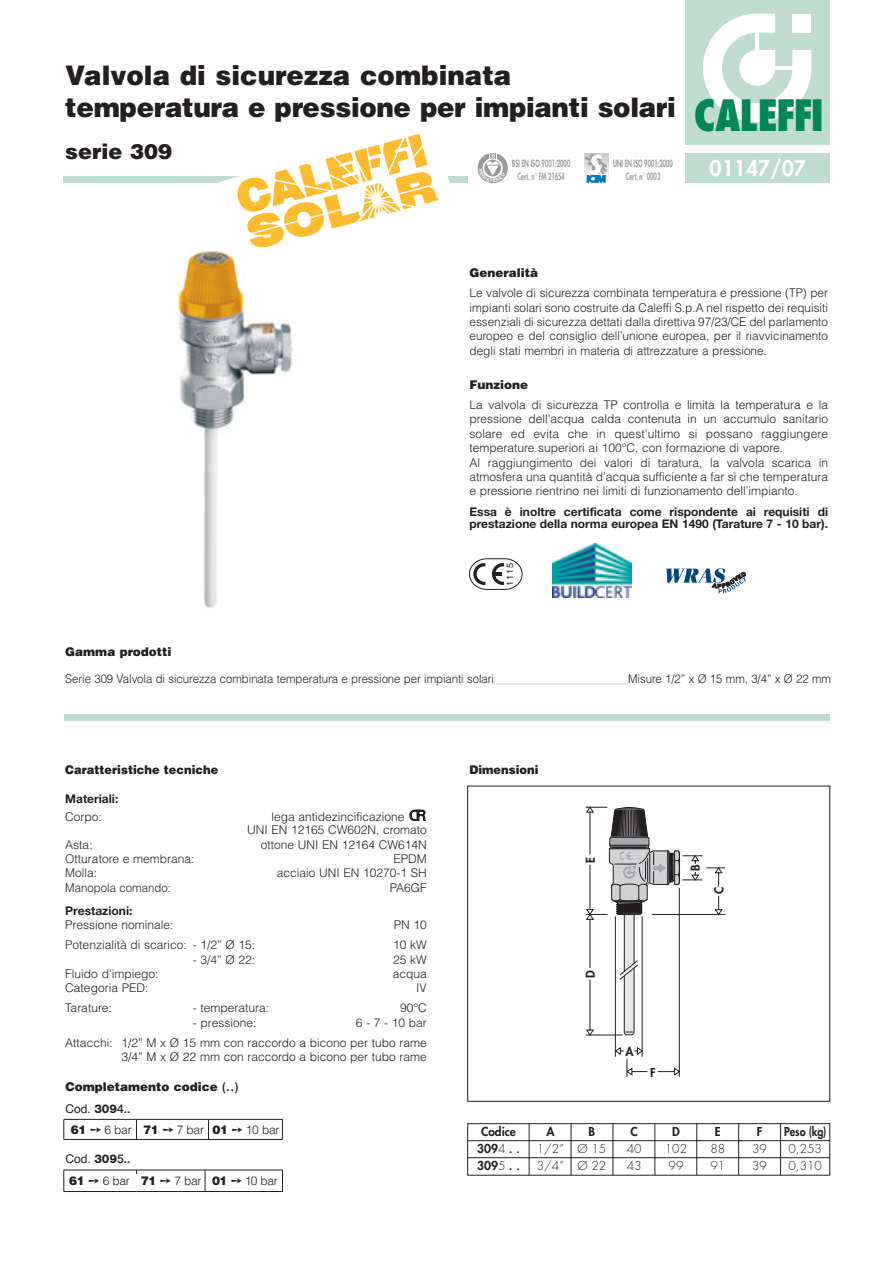
<style>
.page{position:relative;width:893px;height:1263px;background:#fff}
.page>*{position:absolute;margin:0;border:0;box-sizing:border-box;transform-origin:0 0}
.t1{font:800 condensed 42px "Futura";letter-spacing:-.035em;color:#008657}
.t2{font:900 27px/32.4px "Helvetica";letter-spacing:-.015em;color:#231f20}
.t3{font:800 21px "Futura";color:#fff}
.t4{font:900 21px "Helvetica";color:#231f20}
.t5{font:300 12px/14.4px "Helvetica";color:#231f20;text-align:justify}
.t6{font:700 12px/12px "Helvetica Neue";color:#231f20}
.t7{font:300 12px "Helvetica";color:#231f20;scale:.95 1}
.t8{font:900 12px/21.5px "Helvetica";color:#231f20}
.t9{font:300 12px "Helvetica";letter-spacing:-.02em;color:#231f20}
.t10{font:300 12px/17px "Futura";color:#231f20}
.t11{font:900 12px "Helvetica";color:#231f20;scale:.95 1}
.t12{font:800 12px/17px "Futura";color:#231f20;text-align:center}
.t13{font:12px "Helvetica";color:#231f20}
.t14{font:800 12px "Futura";color:#231f20;scale:.9 1}
.t15{font:800 9.75px/12.8px "Futura";color:#999b9d;text-align:center;scale:.6 1}
.t16{font:9.3px "Helvetica";color:#231f20}
.s1{font-family:"Helvetica Neue";font-weight:500}
.s2{font-weight:400}
.s3{font-family:"Helvetica Neue";font-weight:800}
.s4{font-weight:900}
.s5{font-weight:300}
.s6{font-family:"VAG Rounded";font-weight:700}
</style>
<div class="page">
<div style="left:685px;top:153px;width:144px;height:30px;background:#c0dcd0"></div>
<div style="left:64px;top:714px;width:765px;height:7px;background:#c0dcd0"></div>
<hr style="left:496px;top:684px;width:131px;height:1px;background:#d1d2d4">
<div style="left:685px;top:0;width:144px;height:145px;background:#c0dcd0"></div>
<svg style="left:703px;top:14px;width:108px;height:108px"></svg>
<hr style="left:755px;top:32px;width:4px;height:18px;background:#fff">
<hr style="left:774px;top:66px;width:18px;height:4px;background:#fff">
<img style="left:176px;top:249px;width:117px;height:359px">
<svg style="left:467px;top:786px;width:363px;height:390px"></svg>
<hr style="left:738px;top:1124px;width:1px;height:51px;background:#231f20">
<hr style="left:696px;top:1124px;width:1px;height:51px;background:#231f20">
<hr style="left:654px;top:1124px;width:1px;height:51px;background:#231f20">
<hr style="left:612px;top:1124px;width:1px;height:51px;background:#231f20">
<hr style="left:570px;top:1124px;width:1px;height:51px;background:#231f20">
<hr style="left:529px;top:1124px;width:1px;height:51px;background:#231f20">
<hr style="left:467px;top:1140px;width:362px;height:1px;background:#231f20">
<hr style="left:467px;top:1157px;width:362px;height:1px;background:#231f20">
<svg style="left:585px;top:807px;width:140px;height:270px"></svg>
<svg style="left:410px;top:810px;width:15px;height:11px"></svg>
<svg style="left:468px;top:558px;width:55px;height:32px"></svg>
<img style="left:552px;top:543px;width:79px;height:55px">
<svg style="left:665px;top:568px;width:81px;height:25px"></svg>
<svg style="left:64px;top:1120px;width:1px;height:19px"></svg>
<svg style="left:136px;top:1120px;width:1px;height:19px"></svg>
<svg style="left:208px;top:1120px;width:1px;height:19px"></svg>
<svg style="left:282px;top:1119px;width:1px;height:21px"></svg>
<svg style="left:282px;top:1170px;width:1px;height:22px"></svg>
<hr style="left:64px;top:1119px;width:218px;height:1px;background:#231f20">
<hr style="left:64px;top:1139px;width:218px;height:1px;background:#231f20">
<svg style="left:64px;top:1171px;width:1px;height:20px"></svg>
<hr style="left:64px;top:1191px;width:72px;height:1px;background:#231f20">
<hr style="left:64px;top:1170px;width:218px;height:1px;background:#231f20">
<hr style="left:137px;top:1191px;width:145px;height:1px;background:#231f20">
<div style="left:64px;top:176px;width:404px;height:7px;background:#c0dcd0"></div>
<div style="left:477px;top:153px;width:31px;height:30px;background:#999b9d;border-radius:50%"></div>
<svg style="left:584px;top:153px;width:24px;height:30px"></svg>
<svg style="left:586px;top:154px;width:20px;height:28px"></svg>
<svg style="left:205px;top:1170px;width:1px;height:21px"></svg>
<svg style="left:219px;top:133px;width:231px;height:138px"></svg>
<svg style="left:478px;top:153px;width:27px;height:29px"></svg>
<h2 class="t2" style="left:65px;top:61px;width:612px">Valvola di sicurezza combinata temperatura e pressione per impianti solari</h2>
<h3 class="t4" style="left:65px;top:144px;width:108px">serie 309</h3>
<p class="t15" style="left:512px;top:158px;width:98px">BSI EN ISO 9001:2000<br>Cert. n FM 21654</p>
<p class="t15" style="left:613px;top:158px;width:101px">UNI EN ISO 9001:2000<br>Cert. n 0003</p>
<h1 class="t1" style="left:693px;top:98px;width:132px">CALEFFI</h1>
<h3 class="t3" style="left:709px;top:158px;width:98px">01147/07</h3>
<p class="t8" style="left:469px;top:263px;width:70px">Generalità</p>
<p class="t5" style="left:469px;top:287px;width:360px">Le valvole di sicurezza combinata temperatura e pressione (TP) per impianti solari sono costruite da Caleffi S.p.A nel rispetto dei requisiti essenziali di sicurezza dettati dalla direttiva 97/23/CE del parlamento europeo e del consiglio dell’unione europea, per il riavvicinamento degli stati membri in materia di attrezzature a pressione.</p>
<p class="t8" style="left:469px;top:375px;width:60px">Funzione</p>
<p class="t5" style="left:469px;top:399px;width:360px;text-align:left">La valvola di sicurezza TP controlla e limita la temperatura e la pressione dell’acqua calda contenuta in un accumulo sanitario solare ed evita che in quest’ultimo si possano raggiungere temperature superiori ai 100°C, con formazione di vapore.<br>Al raggiungimento dei valori di taratura, la valvola scarica in atmosfera una quantità d’acqua sufficiente a far sì che temperatura e pressione rientrino nei limiti di funzionamento dell’impianto.</p>
<p class="t6" style="left:469px;top:507px;width:360px">Essa è inoltre certificata come rispondente ai requisiti di prestazione della norma europea EN 1490 (Tarature 7 - 10 bar).</p>
<p class="t16" style="left:506px;top:586px;width:25px;rotate:-90deg">1115</p>
<p class="t8" style="left:65px;top:642px;width:108px">Gamma prodotti</p>
<p class="t7" style="left:65px;top:675px;width:453px">Serie 309 Valvola di sicurezza combinata temperatura e pressione per impianti solari</p>
<p class="t7" style="left:628px;top:675px;width:215px">Misure 1/2” x Ø 15 mm, 3/4” x Ø 22 mm</p>
<p class="t11" style="left:65px;top:766px;width:163px">Caratteristiche tecniche</p>
<p class="t11" style="left:469px;top:766px;width:74px">Dimensioni</p>
<p class="t6" style="left:65px;top:794px;width:55px">Materiali:</p>
<p class="t5" style="left:65px;top:810px;width:38px">Corpo:</p>
<p class="t5" style="left:247px;top:811px;width:181px;line-height:13.5px;text-align:center">lega antidezincificazione<br>UNI EN 12165 CW602N, cromato</p>
<p class="t5" style="left:65px;top:838px;width:29px">Asta:</p>
<p class="t5" style="left:261px;top:838px;width:168px">ottone UNI EN 12164 CW614N</p>
<p class="t5" style="left:65px;top:853px;width:131px">Otturatore e membrana:</p>
<p class="t5" style="left:393px;top:853px;width:35px">EPDM</p>
<p class="t5" style="left:65px;top:867px;width:33px">Molla:</p>
<p class="t5" style="left:277px;top:867px;width:152px">acciaio UNI EN 10270-1 SH</p>
<p class="t7" style="left:65px;top:883px;width:113px">Manopola comando:</p>
<p class="t5" style="left:390px;top:881px;width:39px">PA6GF</p>
<p class="t6" style="left:65px;top:906px;width:69px">Prestazioni:</p>
<p class="t5" style="left:65px;top:919px;width:110px">Pressione nominale:</p>
<p class="t5" style="left:394px;top:919px;width:35px">PN 10</p>
<p class="t5" style="left:65px;top:939px;width:191px">Potenzialità di scarico: - 1/2” Ø 15:</p>
<p class="t5" style="left:393px;top:939px;width:35px">10 kW</p>
<p class="t5" style="left:193px;top:953px;width:64px">- 3/4” Ø 22:</p>
<p class="t5" style="left:393px;top:953px;width:35px">25 kW</p>
<p class="t5" style="left:65px;top:968px;width:94px">Fluido d’impiego:</p>
<p class="t5" style="left:393px;top:968px;width:36px">acqua</p>
<p class="t5" style="left:65px;top:982px;width:84px">Categoria PED:</p>
<p class="t5" style="left:416px;top:982px;width:12px">IV</p>
<p class="t5" style="left:65px;top:1002px;width:48px">Tarature:</p>
<p class="t5" style="left:193px;top:1002px;width:78px">- temperatura:</p>
<p class="t5" style="left:400px;top:1002px;width:28px">90°C</p>
<p class="t5" style="left:193px;top:1017px;width:65px">- pressione:</p>
<p class="t5" style="left:65px;top:1014px;width:363px;line-height:20.1px;text-align:right">6 - 7 - 10 bar<br>Attacchi: 1/2” M x Ø 15 mm con raccordo a bicono per tubo rame</p>
<p class="t5" style="left:122px;top:1051px;width:307px">3/4” M x Ø 22 mm con raccordo a bicono per tubo rame</p>
<p class="t8" style="left:65px;top:1077px;width:175px">Completamento codice <span class="s1">( . . )<br></span><span class="s2">Cod.</span> <span class="s3">309</span><span class="s1">4..</span></p>
<p class="t9" style="left:71px;top:1126px;width:210px"><span class="s4">61</span> ➙ 6 bar <span class="s4">71</span> ➙ 7 bar <span class="s4">01</span> ➙ 10 bar</p>
<p class="t13" style="left:65px;top:1154px;width:67px">Cod. <span class="s3">309</span><span class="s1">5..</span></p>
<p class="t9" style="left:69px;top:1176px;width:210px"><span class="s4">61</span> ➙ 6 bar <span class="s4">71</span> ➙ 7 bar <span class="s4">01</span> ➙ 10 bar</p>
<p class="t12" style="left:477px;top:1124px;width:44px">Codice<br>309<span class="s5">4</span> <span class="s6">. .<br></span>309<span class="s5">5</span> <span class="s6">. .</span></p>
<p class="t12" style="left:546px;top:1124px;width:10px">A</p>
<p class="t10" style="left:537px;top:1142px;width:29px">1/2”<br>3/4”</p>
<p class="t12" style="left:582px;top:863px;width:7px;rotate:-90deg">E</p>
<p class="t12" style="left:582px;top:978px;width:9px;rotate:-90deg">D</p>
<p class="t12" style="left:588px;top:1124px;width:8px">B</p>
<p class="t10" style="left:577px;top:1142px;width:30px">Ø 15<br>Ø 22</p>
<p class="t12" style="left:688px;top:871px;width:8px;rotate:-90deg">B</p>
<p class="t12" style="left:711px;top:894px;width:9px;rotate:-90deg">C</p>
<p class="t12" style="left:625px;top:1044px;width:10px">A</p>
<p class="t12" style="left:650px;top:1065px;width:7px">F</p>
<p class="t12" style="left:630px;top:1124px;width:9px">C</p>
<p class="t10" style="left:626px;top:1142px;width:16px">40<br>43</p>
<p class="t12" style="left:672px;top:1124px;width:9px">D</p>
<p class="t10" style="left:664px;top:1142px;width:24px;text-align:center">102<br>99</p>
<p class="t12" style="left:715px;top:1124px;width:7px">E</p>
<p class="t10" style="left:710px;top:1142px;width:16px">88<br>91</p>
<p class="t12" style="left:756px;top:1124px;width:7px">F</p>
<p class="t10" style="left:752px;top:1142px;width:16px">39<br>39</p>
<p class="t14" style="left:784px;top:1126px;width:48px">Peso (kg)</p>
<p class="t10" style="left:788px;top:1142px;width:35px">0,253<br>0,310</p>
</div>
